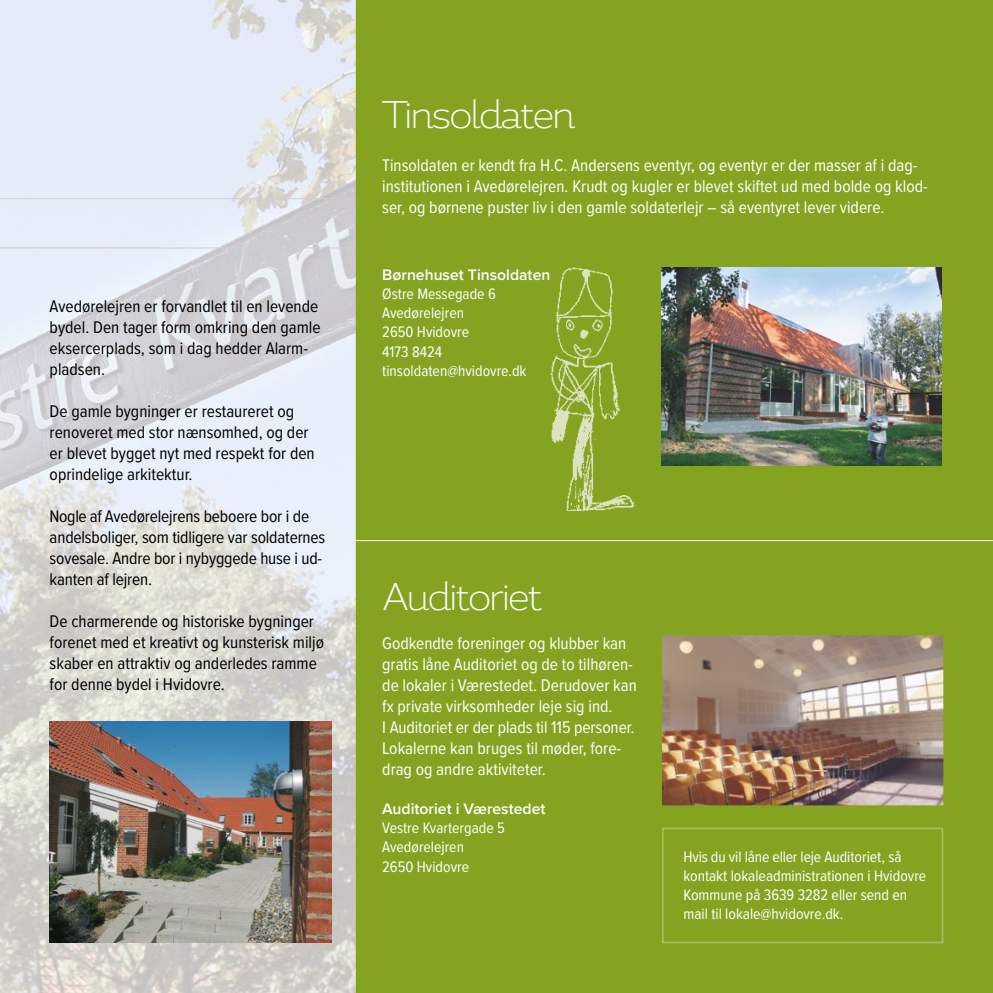
<style>
.page{position:relative;width:993px;height:993px;background:#fff}
.page>*{position:absolute;margin:0;border:0;box-sizing:border-box;transform-origin:0 0}
.t1{font:200 38.5px "Magallanes";letter-spacing:-.06em;color:#fff}
.Brødtekst{font:17.5px/21px "Proxima Nova Cond";color:#000}
.Brødtekst-2{font:17.5px/21px "Proxima Nova Cond";color:#fff}
.Brødtekst-3{font:15.75px/19.2px "Proxima Nova Cond";color:#fff}
.Brød_boks{font:600 15.75px "Proxima Nova";color:#fff}
</style>
<div class="page">
<img style="left:0;top:0;width:356px;height:992px">
<hr style="left:0;top:198px;width:992px;height:1px;background:#d0d0d0">
<hr style="left:0;top:247px;width:992px;height:1px;background:#d0d0d0">
<div style="left:356px;top:0;width:636px;height:992px;background:#84a421"></div>
<img style="left:661px;top:267px;width:280px;height:198px">
<hr style="left:356px;top:540px;width:636px;height:1px;background:#fff">
<img style="left:661px;top:635px;width:282px;height:170px">
<div style="left:662px;top:828px;width:280px;height:114px;background:#84a421"></div>
<div style="left:661px;top:827px;width:282px;height:116px;border:2px solid #abbc64"></div>
<img style="left:544px;top:267px;width:93px;height:243px">
<img style="left:50px;top:721px;width:281px;height:221px">
<p class="Brødtekst" style="left:50px;top:294px;width:272px">Avedørelejren er forvandlet til en levende bydel. Den tager form omkring den gamle eksercerplads, som i dag hedder Alarm&shy;pladsen.</p>
<p class="Brødtekst" style="left:50px;top:399px;width:266px">De gamle bygninger er restaureret og renoveret med stor nænsomhed, og der er blevet bygget nyt med respekt for den oprindelige arkitektur.</p>
<p class="Brødtekst" style="left:50px;top:504px;width:277px">Nogle af Avedørelejrens beboere bor i de andelsboliger, som tidligere var soldaternes sovesale. Andre bor i nybyggede huse i ud&shy;kanten af lejren.</p>
<p class="Brødtekst" style="left:50px;top:609px;width:276px">De charmerende og historiske bygninger forenet med et kreativt og kunsterisk miljø skaber en attraktiv og anderledes ramme for denne bydel i Hvidovre.</p>
<h4 class="t1" style="left:382px;top:90px;width:195px">Tinsoldaten</h4>
<p class="Brødtekst-2" style="left:382px;top:153px;width:547px">Tinsoldaten er kendt fra H.C. Andersens eventyr, og eventyr er der masser af i dag&shy;institutionen i Avedørelejren. Krudt og kugler er blevet skiftet ud med bolde og klod&shy;ser, og børnene puster liv i den gamle soldaterlejr – så eventyret lever videre.</p>
<p class="Brød_boks" style="left:382px;top:262px;width:169px">Børnehuset Tinsoldaten</p>
<p class="Brødtekst-3" style="left:382px;top:283px;width:115px">Østre Messegade 6</p>
<p class="Brødtekst-3" style="left:382px;top:302px;width:83px">Avedørelejren</p>
<p class="Brødtekst-3" style="left:382px;top:322px;width:88px">2650 Hvidovre</p>
<p class="Brødtekst-3" style="left:382px;top:341px;width:61px">4173 8424</p>
<p class="Brødtekst-3" style="left:382px;top:360px;width:146px">tinsoldaten@hvidovre.dk</p>
<h4 class="t1" style="left:382px;top:572px;width:161px">Auditoriet</h4>
<p class="Brødtekst-2" style="left:382px;top:632px;width:256px">Godkendte foreninger og klubber kan gratis låne Auditoriet og de to tilhøren&shy;de lokaler i Værestedet. Derudover kan</p>
<p class="Brødtekst-2" style="left:382px;top:695px;width:232px">fx private virksomheder leje sig ind.</p>
<p class="Brødtekst-2" style="left:382px;top:716px;width:254px">I Auditoriet er der plads til 115 personer.<br>Lokalerne kan bruges til møder, fore&shy;drag og andre aktiviteter.</p>
<p class="Brød_boks" style="left:382px;top:796px;width:165px">Auditoriet i Værestedet</p>
<p class="Brødtekst-3" style="left:382px;top:817px;width:124px">Vestre Kvartergade 5</p>
<p class="Brødtekst-3" style="left:382px;top:836px;width:83px">Avedørelejren</p>
<p class="Brødtekst-3" style="left:382px;top:855px;width:88px">2650 Hvidovre</p>
<p class="Brødtekst-3" style="left:683px;top:845px;width:244px">Hvis du vil låne eller leje Auditoriet, så kontakt lokaleadministrationen i Hvidovre Kommune på 3639 3282 eller send en mail til lokale@hvidovre.dk.</p>
</div>
